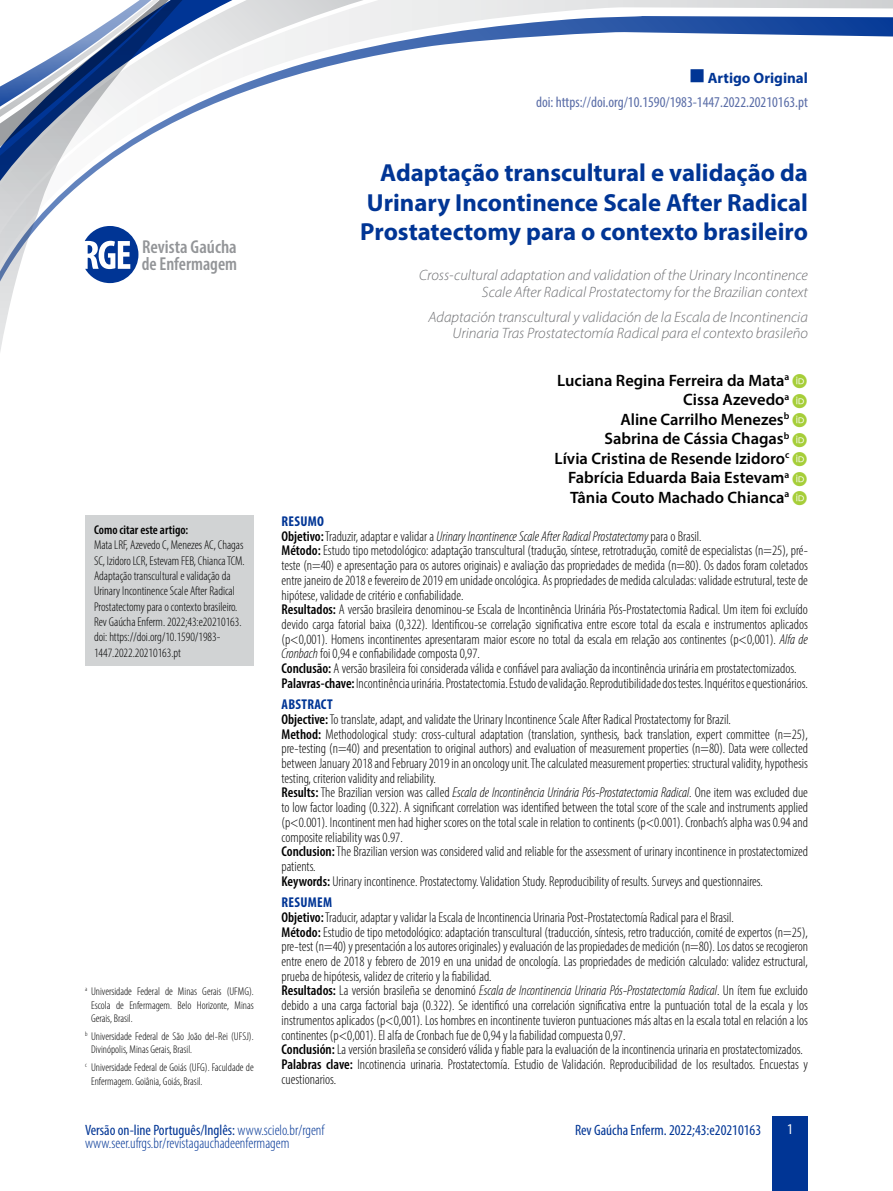
<style>
.page{position:relative;width:893px;height:1191px;background:#fff}
.page>*{position:absolute;margin:0;border:0;box-sizing:border-box;transform-origin:0 0}
.t1{font:700 24.75px/29.7px "Myriad Pro";color:#003595;text-align:justify}
.t2{font:600 condensed 18.75px/16.6px "Myriad Pro";color:#939598}
.t3{font:600 16.5px/19.5px "Myriad Pro";color:#000;text-align:right}
.t4{font:italic 300 15px/16.5px "Myriad Pro";color:#6d6e71;text-align:right}
.t5{font:condensed 15px "Myriad Pro";color:#003595}
.t6{font:condensed 15px "Myriad Pro";color:#5a6da7}
.t7{font:300 condensed 15px "Myriad Pro";color:#003595}
.t8{font:700 15px "Myriad Pro";color:#003595}
.t9{font:condensed 15px "Myriad Pro";color:#fff}
.t10{font:300 condensed 14.25px/14.7px "Myriad Pro";color:#000}
.t11{font:300 condensed 12.75px/15.3px "Myriad Pro";color:#000}
.t12{font:600 condensed 12.75px "Myriad Pro";color:#000}
.t13{font:300 condensed 11.25px/13.5px "Myriad Pro";color:#000}
.s1{font-weight:700;color:#003595}
.s2{font-weight:600}
.s3{font-style:italic}
.s4{font-weight:300}
</style>
<div class="page">
<svg style="left:202px;top:0;width:691px;height:109px"></svg>
<svg style="left:0;top:0;width:202px;height:352px"></svg>
<div style="left:772px;top:1116px;width:36px;height:75px;background:#003595"></div>
<svg style="left:85px;top:226px;width:53px;height:57px"></svg>
<div style="left:85px;top:515px;width:169px;height:150px;background:#d1d3d4"></div>
<svg style="left:691px;top:69px;width:13px;height:14px"></svg>
<p class="t8" style="left:708px;top:68px;width:102px">Artigo Original</p>
<h2 class="t2" style="left:142px;top:238px;width:97px">Revista Gaúcha de Enfermagem</h2>
<p class="t12" style="left:94px;top:522px;width:96px">Como citar este artigo:</p>
<p class="t11" style="left:94px;top:537px;width:152px">Mata LRF, Azevedo C, Menezes AC, Chagas SC, Izidoro LCR, Estevam FEB, Chianca TCM.<br>Adaptação transcultural e validação da Urinary Incontinence Scale After Radical Prostatectomy para o contexto brasileiro.<br>Rev Gaúcha Enferm. 2022;43:e20210163. doi: https://doi.org/10.1590/1983- 1447.2022.20210163.pt</p>
<p class="t13" style="left:91px;top:984px;width:164px;text-align:justify;text-indent:-6px"><sup>a</sup> Universidade Federal de Minas Gerais (UFMG).<br>Escola de Enfermagem. Belo Horizonte, Minas Gerais, Brasil.</p>
<p class="t13" style="left:91px;top:1029px;width:164px;text-indent:-6px"><sup>b</sup> Universidade Federal de São João del-Rei (UFSJ).<br>Divinópolis, Minas Gerais, Brasil.</p>
<p class="t13" style="left:91px;top:1060px;width:164px;text-indent:-6px"><sup>c</sup> Universidade Federal de Goiás (UFG). Faculdade de<br>Enfermagem. Goiânia, Goiás, Brasil.</p>
<p class="t6" style="left:536px;top:93px;width:273px">doi: https://doi.org/10.1590/1983-1447.2022.20210163.pt</p>
<h1 class="t1" style="left:360px;top:157px;width:449px;text-indent:20px">Adaptação transcultural e validação da Urinary Incontinence Scale After Radical Prostatectomy para o contexto brasileiro</h1>
<p class="t4" style="left:419px;top:267px;width:390px">Cross-cultural adaptation and validation of the Urinary Incontinence<br>Scale After Radical Prostatectomy for the Brazilian context</p>
<p class="t4" style="left:429px;top:308px;width:381px">Adaptación transcultural y validación de la Escala de Incontinencia<br>Urinaria Tras Prostatectomía Radical para el contexto brasileño</p>
<p class="t3" style="left:555px;top:370px;width:236px">Luciana Regina Ferreira da Mata<sup>a<br></sup>Cissa Azevedo<sup>a<br></sup>Aline Carrilho Menezes<sup>b<br></sup>Sabrina de Cássia Chagas<sup>b<br></sup>Lívia Cristina de Resende Izidoro<sup>c<br></sup>Fabrícia Eduarda Baia Estevam<sup>a<br></sup>Tânia Couto Machado Chianca<sup>a</sup></p>
<p class="t10" style="left:281px;top:514px;width:528px"><span class="s1">RESUMO<br></span><span class="s2">Objetivo:</span> Traduzir, adaptar e validar a <span class="s3">Urinary Incontinence Scale After Radical Prostatectomy</span> para o Brasil.<br><span class="s2">Método:</span> Estudo tipo metodológico: adaptação transcultural (tradução, síntese, retrotradução, comitê de especialistas (n=25), pré&shy;teste (n=40) e apresentação para os autores originais) e avaliação das propriedades de medida (n=80). Os dados foram coletados entre janeiro de 2018 e fevereiro de 2019 em unidade oncológica. As propriedades de medida calculadas: validade estrutural, teste de hipótese, validade de critério e confiabilidade.<br><span class="s2">Resultados:</span> A versão brasileira denominou-se Escala de Incontinência Urinária Pós-Prostatectomia Radical. Um item foi excluído devido carga fatorial baixa (0,322). Identificou-se correlação significativa entre escore total da escala e instrumentos aplicados (p&lt;0,001). Homens incontinentes apresentaram maior escore no total da escala em relação aos continentes (p&lt;0,001). <span class="s3">Alfa de Cronbach</span> foi 0,94 e confiabilidade composta 0,97.<br><span class="s2">Conclusão:</span> A versão brasileira foi considerada válida e confiável para avaliação da incontinência urinária em prostatectomizados.<br><span class="s2">Palavras-chave:</span> Incontinência urinária. Prostatectomia. Estudo de validação. Reprodutibilidade dos testes. Inquéritos e questionários.</p>
<p class="t10" style="left:281px;top:697px;width:528px"><span class="s1">ABSTRACT<br></span><span class="s2">Objective:</span> To translate, adapt, and validate the Urinary Incontinence Scale After Radical Prostatectomy for Brazil.<br><span class="s2">Method:</span> Methodological study: cross-cultural adaptation (translation, synthesis, back translation, expert committee (n=25), pre-testing (n=40) and presentation to original authors) and evaluation of measurement properties (n=80). Data were collected between January 2018 and February 2019 in an oncology unit. The calculated measurement properties: structural validity, hypothesis testing, criterion validity and reliability.<br><span class="s2">Results:</span> The Brazilian version was called <span class="s3">Escala de Incontinência Urinária Pós-Prostatectomia Radical</span>. One item was excluded due to low factor loading (0.322). A significant correlation was identified between the total score of the scale and instruments applied (p&lt;0.001). Incontinent men had higher scores on the total scale in relation to continents (p&lt;0.001). Cronbach’s alpha was 0.94 and composite reliability was 0.97.<br><span class="s2">Conclusion:</span> The Brazilian version was considered valid and reliable for the assessment of urinary incontinence in prostatectomized patients.<br><span class="s2">Keywords:</span> Urinary incontinence. Prostatectomy. Validation Study. Reproducibility of results. Surveys and questionnaires.</p>
<p class="t10" style="left:281px;top:895px;width:528px"><span class="s1">RESUMEM<br></span><span class="s2">Objetivo:</span> Traducir, adaptar y validar la Escala de Incontinencia Urinaria Post-Prostatectomía Radical para el Brasil.<br><span class="s2">Método:</span> Estudio de tipo metodológico: adaptación transcultural (traducción, síntesis, retro traducción, comité de expertos (n=25), pre-test (n=40) y presentación a los autores originales) y evaluación de las propiedades de medición (n=80). Los datos se recogieron entre enero de 2018 y febrero de 2019 en una unidad de oncología. Las propriedades de medición calculado: validez estructural, prueba de hipótesis, validez de criterio y la fiabilidad.<br><span class="s2">Resultados:</span> La versión brasileña se denominó <span class="s3">Escala de Incontinencia Urinaria Pós-Prostatectomía Radical</span>. Un ítem fue excluido debido a una carga factorial baja (0.322). Se identificó una correlación significativa entre la puntuación total de la escala y los instrumentos aplicados (p&lt;0,001). Los hombres en incontinente tuvieron puntuaciones más altas en la escala total en relación a los continentes (p&lt;0,001). El alfa de Cronbach fue de 0,94 y la fiabilidad compuesta 0,97.<br><span class="s2">Conclusión:</span> La versión brasileña se consideró válida y fiable para la evaluación de la incontinencia urinaria en prostatectomizados.<br><span class="s2">Palabras clave:</span> Incotinencia urinaria. Prostatectomía. Estudio de Validación. Reproducibilidad de los resultados. Encuestas y cuestionarios.</p>
<p class="t5" style="left:85px;top:1121px;width:241px">Versão on-line Português/Inglês: <span class="s4">www.scielo.br/rgenf</span></p>
<p class="t7" style="left:85px;top:1134px;width:206px">www.seer.ufrgs.br/revistagauchadeenfermagem</p>
<p class="t5" style="left:575px;top:1121px;width:188px">Rev Gaúcha Enferm. 2022;43:e20210163</p>
<p class="t9" style="left:787px;top:1120px;width:7px">1</p>
</div>
